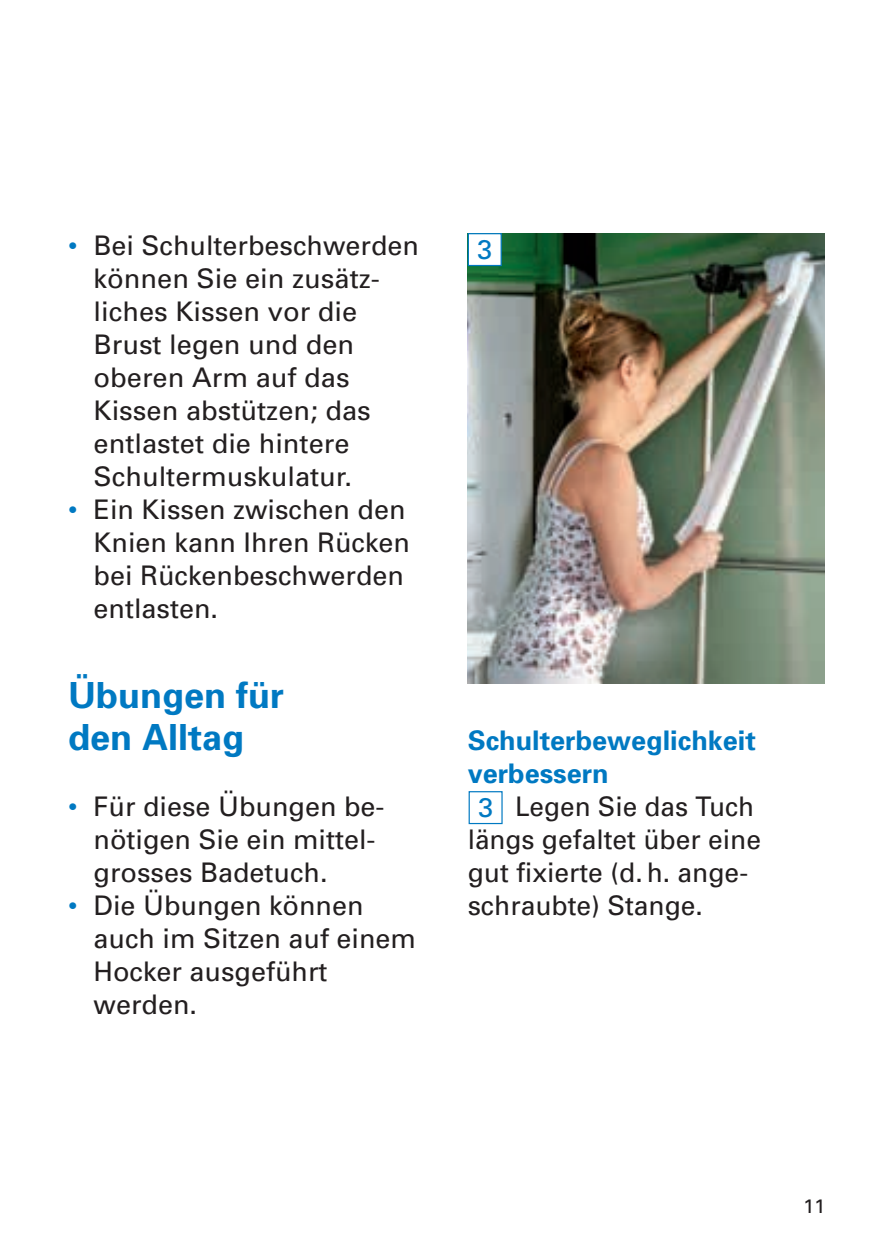
<style>
.page{position:relative;width:893px;height:1259px;background:#fff}
.page>*{position:absolute;margin:0;border:0;box-sizing:border-box;transform-origin:0 0}
.t1{font:700 36px/42px "Univers";color:#0079c2}
.t2{font:27px/33px "Univers";color:#231f20}
.t3{font:700 27px/33px "Univers";color:#0079c2}
.t4{font:27px "Univers";color:#0079c2}
.t5{font:19.5px "Univers";color:#231f20}
.s1{color:#0079c2}
</style>
<div class="page">
<img style="left:468px;top:233px;width:357px;height:450px">
<div style="left:468px;top:233px;width:34px;height:33px;background:#fff;border:1px solid #0079c2"></div>
<div style="left:469px;top:791px;width:34px;height:33px;background:#fff;border:1px solid #0079c2"></div>
<p class="t2" style="left:68px;top:228px;width:353px"><span class="s1">•</span> Bei Schulterbeschwerden</p>
<p class="t4" style="left:477px;top:232px;width:17px">3</p>
<p class="t2" style="left:94px;top:261px;width:288px">können Sie ein zusätz&shy;liches Kissen vor die<br>Brust legen und den oberen Arm auf das<br>Kissen abstützen; das entlastet die hintere<br>Schultermuskulatur.</p>
<p class="t2" style="left:94px;top:492px;width:318px;text-indent:-26px"><span class="s1">•</span> Ein Kissen zwischen den<br>Knien kann Ihren Rücken bei Rückenbeschwerden entlasten.</p>
<h1 class="t1" style="left:68px;top:673px;width:217px">Übungen für den Alltag</h1>
<p class="t2" style="left:94px;top:789px;width:293px;text-indent:-26px"><span class="s1">•</span> Für diese Übungen be&shy;nötigen Sie ein mittel&shy;grosses Badetuch.</p>
<p class="t2" style="left:94px;top:888px;width:324px;text-indent:-26px"><span class="s1">•</span> Die Übungen können auch im Sitzen auf einem<br>Hocker ausgeführt werden.</p>
<p class="t3" style="left:468px;top:722px;width:290px">Schulterbeweglichkeit verbessern</p>
<p class="t2" style="left:468px;top:789px;width:295px;text-indent:47px">Legen Sie das Tuch längs gefaltet über eine gut fixierte (d. h. ange&shy;schraubte) Stange.</p>
<p class="t4" style="left:478px;top:790px;width:17px">3</p>
<p class="t5" style="left:803px;top:1194px;width:23px">11</p>
</div>
